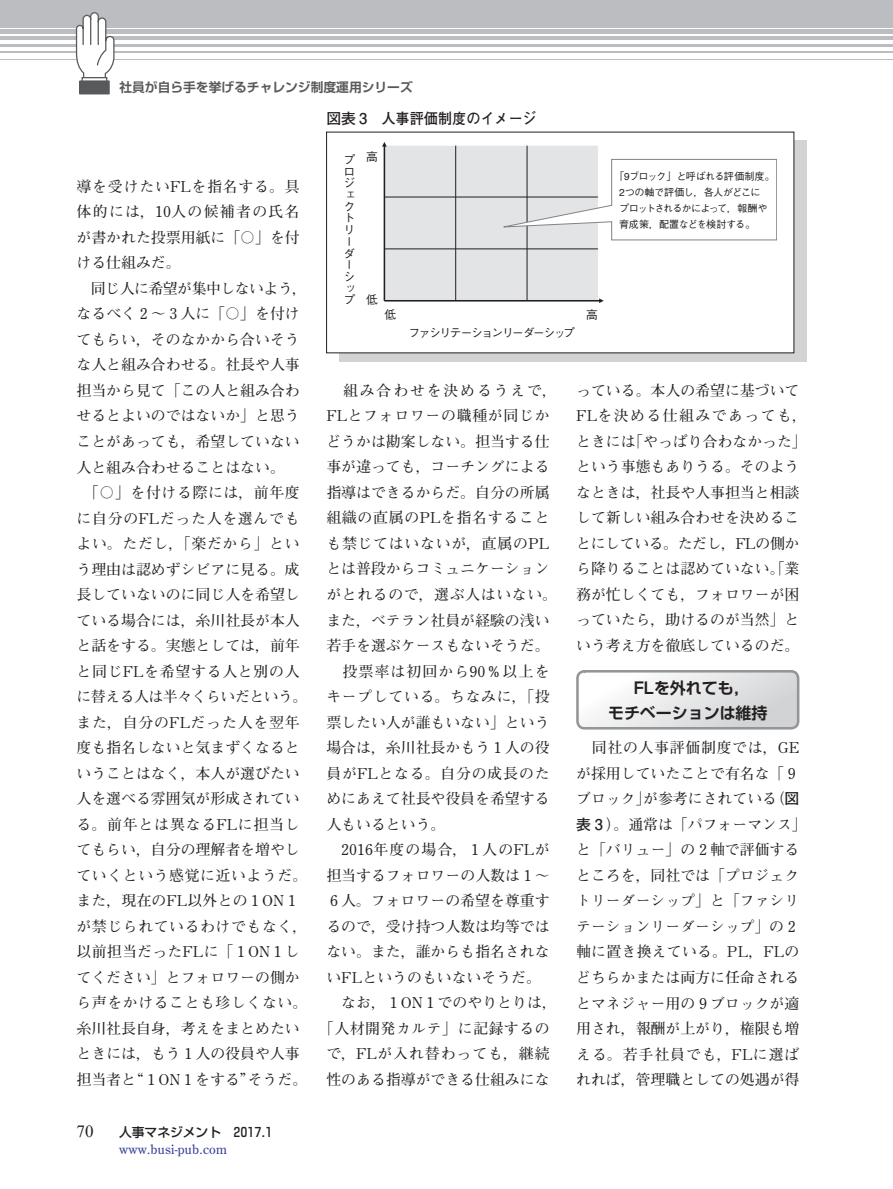
<style>
.page{position:relative;width:893px;height:1189px;background:#fff}
.page>*{position:absolute;margin:0;border:0;box-sizing:border-box;transform-origin:0 0}
.t1{font:16.95px "Times New Roman";color:#231f20}
.t2{font:15.9px/25.5px "Shin Go Pr 6 N De Bold 90 msp RKSJ H";color:#231f20;text-align:center}
.t3{font:14.85px/25.5px "Futo Min A101 Pr 6 N Bold 90 msp RKSJ H";color:#231f20}
.t4{font:14.85px "Futo Min A101 Pr 6 N Bold 90 msp RKSJ H";letter-spacing:.04em;color:#231f20}
.t5{font:14.85px "Futo Min A101 Pr 6 N Bold 90 msp RKSJ H";letter-spacing:.055em;color:#231f20}
.t6{font:14.85px "Futo Min A101 Pr 6 N Bold 90 msp RKSJ H";letter-spacing:.05em;color:#231f20}
.t7{font:14.85px "Futo Min A101 Pr 6 N Bold 90 msp RKSJ H";letter-spacing:.045em;color:#231f20}
.t8{font:14.85px "Futo Min A101 Pr 6 N Bold 90 msp RKSJ H";letter-spacing:-.035em;color:#231f20}
.t9{font:14.85px "Futo Min A101 Pr 6 N Bold 90 msp RKSJ H";letter-spacing:-.03em;color:#231f20}
.t10{font:14.85px "Futo Min A101 Pr 6 N Bold 90 msp RKSJ H";letter-spacing:.02em;color:#231f20}
.t11{font:14.85px "Futo Min A101 Pr 6 N Bold 90 msp RKSJ H";letter-spacing:.09em;color:#231f20}
.t12{font:14.85px "Futo Min A101 Pr 6 N Bold 90 msp RKSJ H";letter-spacing:.075em;color:#231f20}
.t13{font:14.85px "Futo Min A101 Pr 6 N Bold 90 msp RKSJ H";letter-spacing:.035em;color:#231f20}
.t14{font:14.85px "Futo Min A101 Pr 6 N Bold 90 msp RKSJ H";letter-spacing:.065em;color:#231f20}
.t15{font:14.85px "Futo Go B101 Pr 6 N Bold 90 msp RKSJ H";color:#231f20}
.t16{font:14.85px "Futo Min A101 Pr 6 N Bold 90 msp RKSJ H";letter-spacing:.125em;color:#231f20}
.t17{font:12.75px "Shin Go Pr 6 N De Bold 90 msp RKSJ H";color:#58595b}
.t18{font:12.75px "Century Old Style";letter-spacing:.02em;color:#353e97}
.t19{font:12.75px "Shin Go Pr 6 N Medium 90 msp RKSJ H";color:#231f20}
.t20{font:11.7px/11.7px "Gothic BBB Pr 6 N Medium 90 msp RKSJ H";letter-spacing:-.11em;color:#221e1f}
.t21{font:10.05px/15.9px "Gothic BBB Pr 6 N Medium 90 msp RKSJ H";letter-spacing:-.06em;color:#221e1f}
.s1{font-family:"Helvetica"}
.s2{font-family:"Futo Go B101 Pr 6 N Bold 90 msp RKSJ H"}
</style>
<div class="page">
<div style="left:0;top:0;width:893px;height:21px;background:#bcbdc0"></div>
<hr style="left:0;top:59px;width:893px;height:1px;background:#bcbdc0">
<hr style="left:0;top:51px;width:893px;height:2px;background:#bcbdc0">
<hr style="left:0;top:44px;width:893px;height:3px;background:#bcbdc0">
<hr style="left:0;top:37px;width:893px;height:3px;background:#bcbdc0">
<div style="left:0;top:29px;width:893px;height:5px;background:#bcbdc0"></div>
<div style="left:0;top:22px;width:893px;height:5px;background:#bcbdc0"></div>
<svg style="left:75px;top:12px;width:40px;height:83px"></svg>
<svg style="left:577px;top:671px;width:221px;height:57px"></svg>
<div style="left:576px;top:670px;width:223px;height:59px;border:3px solid #939598;border-radius:7px"></div>
<div style="left:339px;top:140px;width:468px;height:221px;background:#d2d3d4"></div>
<div style="left:327px;top:132px;width:467px;height:221px;background:#fff"></div>
<div style="left:384px;top:145px;width:214px;height:156px;background:#e3e4e5"></div>
<hr style="left:455px;top:145px;width:1px;height:156px;background:#221e1f">
<hr style="left:527px;top:145px;width:1px;height:156px;background:#221e1f">
<hr style="left:384px;top:197px;width:215px;height:1px;background:#221e1f">
<hr style="left:384px;top:249px;width:215px;height:1px;background:#221e1f">
<hr style="left:598px;top:145px;width:1px;height:156px;background:#fff">
<hr style="left:384px;top:145px;width:215px;height:1px;background:#fff">
<hr style="left:384px;top:146px;width:1px;height:155px;background:#221e1f">
<svg style="left:382px;top:142px;width:5px;height:5px"></svg>
<hr style="left:384px;top:300px;width:216px;height:1px;background:#221e1f">
<svg style="left:599px;top:298px;width:5px;height:5px"></svg>
<svg style="left:497px;top:159px;width:280px;height:81px"></svg>
<p class="t17" style="left:119px;top:83px;width:295px">社員が自ら手を挙げるチャレンジ制度運用シリーズ</p>
<p class="t5" style="left:77px;top:181px;width:225px">導を受けたいFLを指名する。具</p>
<p class="t11" style="left:77px;top:206px;width:225px">体的には，10人の候補者の氏名</p>
<p class="t3" style="left:77px;top:226px;width:225px">が書かれた投票用紙に「〇」を付</p>
<p class="t3" style="left:77px;top:252px;width:106px">ける仕組みだ。</p>
<p class="t8" style="left:77px;top:283px;width:232px">　同じ人に希望が集中しないよう，</p>
<p class="t3" style="left:77px;top:303px;width:225px">なるべく 2 ～ 3 人に「〇」を付け</p>
<p class="t3" style="left:77px;top:328px;width:225px">てもらい，そのなかから合いそう</p>
<p class="t3" style="left:77px;top:354px;width:225px">な人と組み合わせる。社長や人事</p>
<p class="t3" style="left:77px;top:379px;width:225px">担当から見て「この人と組み合わ</p>
<p class="t3" style="left:77px;top:405px;width:225px">せるとよいのではないか」と思う</p>
<p class="t3" style="left:77px;top:430px;width:225px">ことがあっても，希望していない</p>
<p class="t3" style="left:77px;top:456px;width:210px">人と組み合わせることはない。</p>
<p class="t4" style="left:84px;top:487px;width:217px">「〇」を付ける際には，前年度</p>
<p class="t6" style="left:77px;top:512px;width:225px">に自分のFLだった人を選んでも</p>
<p class="t7" style="left:77px;top:538px;width:225px">よい。ただし，「楽だから」とい</p>
<p class="t3" style="left:77px;top:558px;width:225px">う理由は認めずシビアに見る。成</p>
<p class="t3" style="left:77px;top:583px;width:225px">長していないのに同じ人を希望し</p>
<p class="t3" style="left:77px;top:609px;width:225px">ている場合には，糸川社長が本人</p>
<p class="t3" style="left:77px;top:635px;width:225px">と話をする。実態としては，前年</p>
<p class="t6" style="left:77px;top:665px;width:225px">と同じFLを希望する人と別の人</p>
<p class="t9" style="left:77px;top:691px;width:232px">に替える人は半々くらいだという。</p>
<p class="t5" style="left:77px;top:716px;width:225px">また，自分のFLだった人を翌年</p>
<p class="t3" style="left:77px;top:737px;width:225px">度も指名しないと気まずくなると</p>
<p class="t3" style="left:77px;top:762px;width:225px">いうことはなく，本人が選びたい</p>
<p class="t3" style="left:77px;top:788px;width:225px">人を選べる雰囲気が形成されてい</p>
<p class="t5" style="left:77px;top:818px;width:225px">る。前年とは異なるFLに担当し</p>
<p class="t3" style="left:77px;top:839px;width:225px">てもらい，自分の理解者を増やし</p>
<p class="t4" style="left:77px;top:869px;width:232px">ていくという感覚に近いようだ。</p>
<p class="t3" style="left:77px;top:890px;width:221px">また，現在のFL以外との 1 ON 1</p>
<p class="t4" style="left:77px;top:920px;width:232px">が禁じられているわけでもなく，</p>
<p class="t10" style="left:77px;top:946px;width:225px">以前担当だったFLに「 1 ON 1 し</p>
<p class="t3" style="left:77px;top:966px;width:225px">てください」とフォロワーの側か</p>
<p class="t4" style="left:77px;top:997px;width:232px">ら声をかけることも珍しくない。</p>
<p class="t3" style="left:77px;top:1017px;width:225px">糸川社長自身，考えをまとめたい</p>
<p class="t3" style="left:77px;top:1043px;width:225px">ときには，もう 1 人の役員や人事</p>
<p class="t3" style="left:77px;top:1068px;width:232px">担当者と“ 1 ON 1 をする”そうだ。</p>
<p class="t1" style="left:77px;top:1122px;width:19px">70</p>
<p class="t19" style="left:119px;top:1127px;width:155px">人事マネジメント　2017.1</p>
<p class="t18" style="left:119px;top:1144px;width:109px">www.busi-pub.com</p>
<p class="t15" style="left:326px;top:112px;width:212px">図表 3　人事評価制度のイメージ</p>
<p class="t20" style="left:344px;top:155px;width:13px">プロジェクトリーダーシップ</p>
<p class="t20" style="left:366px;top:152px;width:13px">高</p>
<p class="t20" style="left:366px;top:295px;width:13px">低</p>
<p class="t20" style="left:384px;top:310px;width:13px">低</p>
<p class="t20" style="left:586px;top:311px;width:13px">高</p>
<p class="t20" style="left:408px;top:329px;width:168px">ファシリテーションリーダーシップ</p>
<p class="t21" style="left:619px;top:170px;width:157px;text-indent:-5px">「<span class="s1">9</span>ブロック」と呼ばれる評価制度。<br><span class="s1">2</span>つの軸で評価し，各人がどこに<br>プロットされるかによって，報酬や育成策，配置などを検討する。</p>
<p class="t16" style="left:326px;top:384px;width:232px">　組み合わせを決めるうえで，</p>
<p class="t7" style="left:326px;top:410px;width:225px">FLとフォロワーの職種が同じか</p>
<p class="t3" style="left:326px;top:430px;width:225px">どうかは勘案しない。担当する仕</p>
<p class="t3" style="left:326px;top:456px;width:225px">事が違っても，コーチングによる</p>
<p class="t3" style="left:326px;top:481px;width:225px">指導はできるからだ。自分の所属</p>
<p class="t6" style="left:326px;top:512px;width:225px">組織の直属のPLを指名すること</p>
<p class="t6" style="left:326px;top:538px;width:225px">も禁じてはいないが，直属のPL</p>
<p class="t3" style="left:326px;top:558px;width:225px">とは普段からコミュニケーション</p>
<p class="t4" style="left:326px;top:589px;width:232px">がとれるので，選ぶ人はいない。</p>
<p class="t3" style="left:326px;top:609px;width:225px">また，ベテラン社員が経験の浅い</p>
<p class="t3" style="left:326px;top:634px;width:225px">若手を選ぶケースもないそうだ。</p>
<p class="t12" style="left:326px;top:665px;width:225px">　投票率は初回から90％以上を</p>
<p class="t7" style="left:326px;top:691px;width:225px">キープしている。ちなみに，「投</p>
<p class="t3" style="left:326px;top:711px;width:225px">票したい人が誰もいない」という</p>
<p class="t3" style="left:326px;top:736px;width:225px">場合は，糸川社長かもう 1 人の役</p>
<p class="t5" style="left:326px;top:767px;width:225px">員がFLとなる。自分の成長のた</p>
<p class="t3" style="left:326px;top:787px;width:225px">めにあえて社長や役員を希望する</p>
<p class="t3" style="left:326px;top:813px;width:121px">人もいるという。</p>
<p class="t3" style="left:326px;top:838px;width:225px">　2016年度の場合， 1 人のFLが</p>
<p class="t3" style="left:326px;top:864px;width:225px">担当するフォロワーの人数は 1 ～</p>
<p class="t3" style="left:330px;top:889px;width:221px">6 人。フォロワーの希望を尊重す</p>
<p class="t3" style="left:326px;top:915px;width:225px">るので，受け持つ人数は均等では</p>
<p class="t3" style="left:326px;top:940px;width:225px">ない。また，誰からも指名されな</p>
<p class="t3" style="left:326px;top:966px;width:216px">いFLというのもいないそうだ。</p>
<p class="t3" style="left:326px;top:992px;width:232px">　なお， 1 ON 1 でのやりとりは，</p>
<p class="t13" style="left:319px;top:1022px;width:232px">「人材開発カルテ」に記録するの</p>
<p class="t14" style="left:326px;top:1048px;width:225px">で，FLが入れ替わっても，継続</p>
<p class="t3" style="left:326px;top:1068px;width:225px">性のある指導ができる仕組みにな</p>
<p class="t3" style="left:576px;top:379px;width:232px">っている。本人の希望に基づいて<br>FLを決める仕組みであっても，ときには「やっぱり合わなかった」という事態もありうる。そのようなときは，社長や人事担当と相談して新しい組み合わせを決めることにしている。ただし，FLの側から降りることは認めていない。「業務が忙しくても，フォロワーが困っていたら，助けるのが当然」という考え方を徹底しているのだ。</p>
<p class="t2" style="left:608px;top:677px;width:161px">FLを外れても，<br>モチベーションは維持</p>
<p class="t3" style="left:576px;top:737px;width:232px">　同社の人事評価制度では，GEが採用していたことで有名な「 9ブロック」が参考にされている（<span class="s2">図表 3</span> ）。通常は「パフォーマンス」と「バリュー」の 2 軸で評価するところを，同社では「プロジェクトリーダーシップ」と「ファシリテーションリーダーシップ」の 2軸に置き換えている。PL，FLのどちらかまたは両方に任命されるとマネジャー用の 9 ブロックが適用され，報酬が上がり，権限も増える。若手社員でも，FLに選ばれれば，管理職としての処遇が得</p>
</div>
